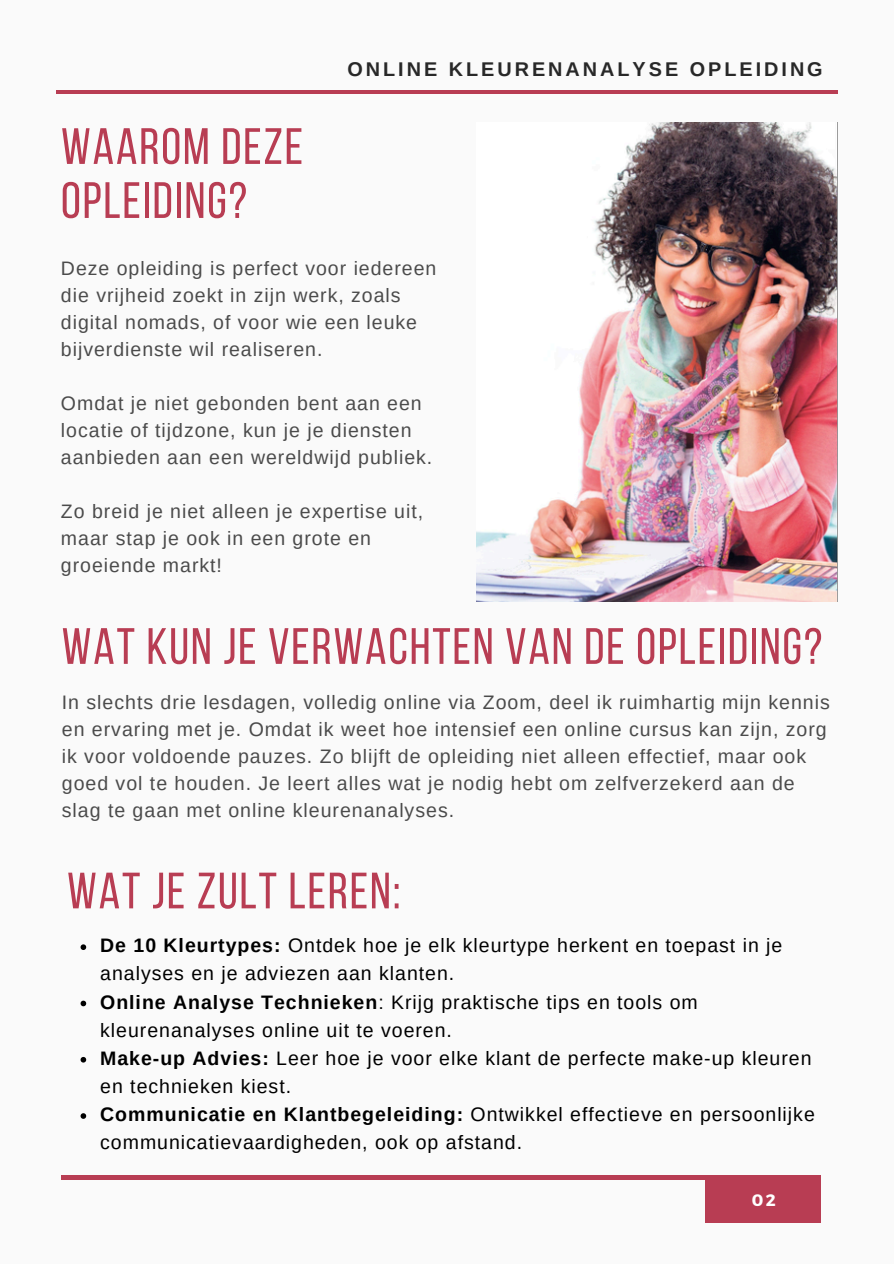
<style>
.page{position:relative;width:894px;height:1264px;background:#fff}
.page>*{position:absolute;margin:0;border:0;box-sizing:border-box;transform-origin:0 0}
.t1{font:51px/54px "Bebas Neue";letter-spacing:.035em;color:#b83d53}
.t2{font:700 19.8px "Arimo";letter-spacing:.15em;color:#282828}
.t3{font:19.5px/27px "Arimo";letter-spacing:.05em;color:#4b4b4b}
.t4{font:19.5px/28.2px "Arimo";letter-spacing:.05em;color:#000}
.t5{font:700 16.5px "Montserrat";color:#fff}
.s1{font-weight:700}
</style>
<div class="page">
<div style="left:0;top:0;width:893px;height:1263px;background:#fafafa"></div>
<img style="left:477px;top:122px;width:359px;height:480px">
<hr style="left:56px;top:90px;width:781px;height:3px;background:#b83d53">
<div style="left:705px;top:1175px;width:114px;height:47px;background:#b83d53"></div>
<hr style="left:61px;top:1175px;width:747px;height:4px;background:#b83d53">
<svg style="left:81px;top:944px;width:5px;height:6px"></svg>
<svg style="left:81px;top:1000px;width:5px;height:6px"></svg>
<svg style="left:81px;top:1056px;width:5px;height:6px"></svg>
<svg style="left:81px;top:1113px;width:5px;height:5px"></svg>
<h2 class="t1" style="left:61px;top:124px;width:243px">WAAROM DEZE<br>OPLEIDING?</h2>
<h1 class="t2" style="left:347px;top:58px;width:476px">ONLINE KLEURENANALYSE OPLEIDING</h1>
<p class="t3" style="left:61px;top:255px;width:377px">Deze opleiding is perfect voor iedereen die vrijheid zoekt in zijn werk, zoals digital nomads, of voor wie een leuke bijverdienste wil realiseren.</p>
<h1 class="t3" style="left:61px;top:390px;width:373px">Omdat je niet gebonden bent aan een locatie of tijdzone, kun je je diensten aanbieden aan een wereldwijd publiek.</h1>
<p class="t3" style="left:61px;top:498px;width:363px">Zo breid je niet alleen je expertise uit, maar stap je ook in een grote en groeiende markt!</p>
<p class="t1" style="left:62px;top:624px;width:762px">WAT KUN JE VERWACHTEN VAN DE OPLEIDING?</p>
<p class="t3" style="left:62px;top:688px;width:769px">In slechts drie lesdagen, volledig online via Zoom, deel ik ruimhartig mijn kennis en ervaring met je. Omdat ik weet hoe intensief een online cursus kan zijn, zorg ik voor voldoende pauzes. Zo blijft de opleiding niet alleen effectief, maar ook goed vol te houden. Je leert alles wat je nodig hebt om zelfverzekerd aan de slag te gaan met online kleurenanalyses.</p>
<h1 class="t1" style="left:67px;top:868px;width:335px">WAT JE ZULT LEREN:</h1>
<p class="t4" style="left:100px;top:931px;width:683px"><span class="s1">De 10 Kleurtypes:</span> Ontdek hoe je elk kleurtype herkent en toepast in je analyses en je adviezen aan klanten.</p>
<p class="t4" style="left:100px;top:987px;width:599px"><span class="s1">Online Analyse Technieken</span>: Krijg praktische tips en tools om kleurenanalyses online uit te voeren.</p>
<p class="t4" style="left:100px;top:1043px;width:712px"><span class="s1">Make-up Advies:</span> Leer hoe je voor elke klant de perfecte make-up kleuren en technieken kiest.</p>
<p class="t4" style="left:100px;top:1100px;width:716px"><span class="s1">Communicatie en Klantbegeleiding:</span> Ontwikkel effectieve en persoonlijke communicatievaardigheden, ook op afstand.</p>
<p class="t5" style="left:751px;top:1188px;width:25px">02</p>
</div>
